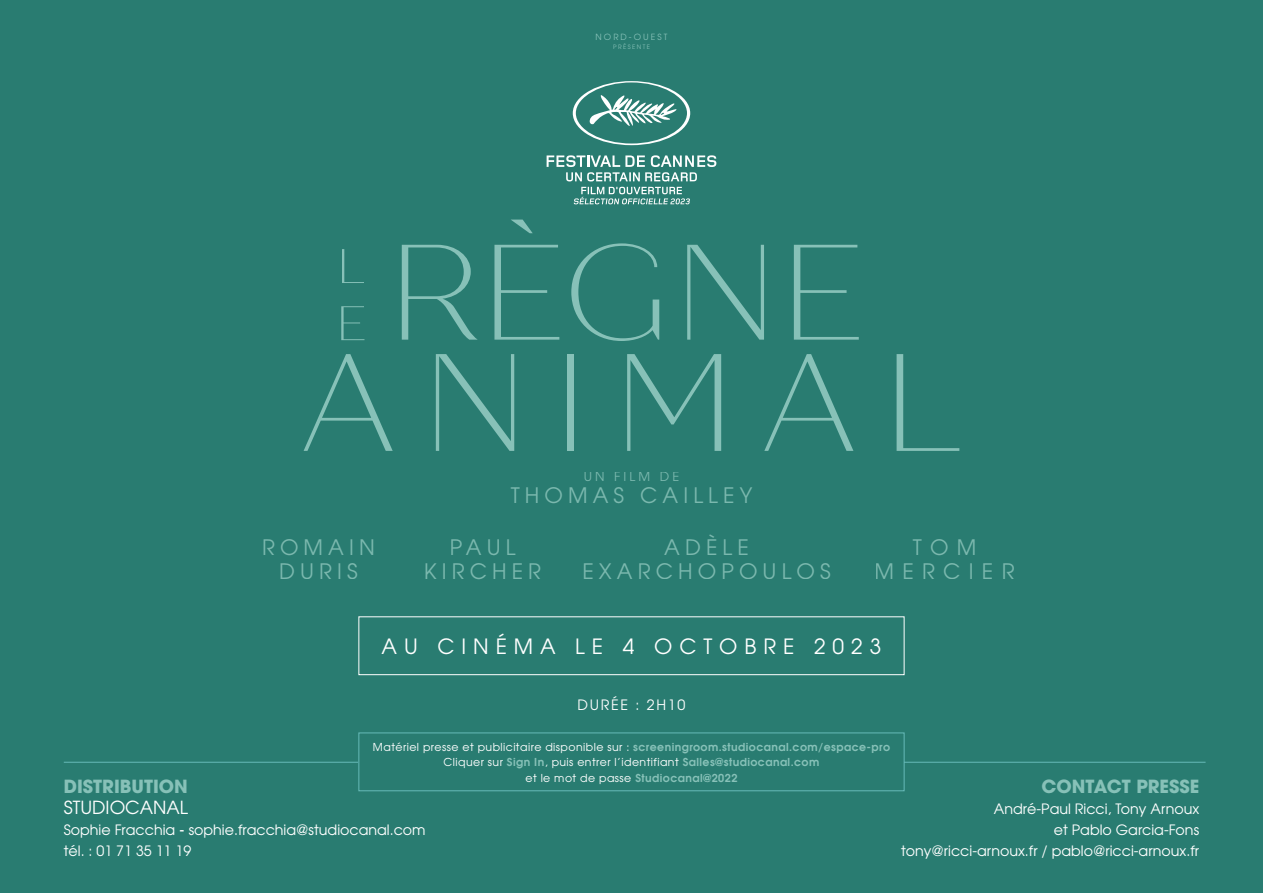
<style>
.page{position:relative;width:1263px;height:893px;background:#297c71}
.page>*{position:absolute;margin:0;border:0;box-sizing:border-box;transform-origin:0 0}
.t1{font:21.3px/23.7px "Avant Garde";letter-spacing:.24em;color:#7bb8ae;text-align:center}
.t2{font:21.3px/23.7px "Avant Garde";letter-spacing:.39em;color:#7bb8ae;text-align:center}
.t3{font:21px "Avant Garde";letter-spacing:.33em;color:#fff}
.t4{font:700 18px "Avant Garde";color:#87c1b8}
.t5{font:18px "Avant Garde";color:#fff}
.t6{font:14.25px/21px "Avant Garde";color:#fff;text-align:right}
.t7{font:14.25px "Avant Garde";letter-spacing:.12em;color:#fff}
.t8{font:12.75px "Avant Garde";letter-spacing:.24em;color:#7bb8ae}
.t9{font:10.95px/15.3px "Avant Garde";letter-spacing:.04em;color:#fff;text-align:center}
.t10{font:8.55px "Avant Garde";letter-spacing:.24em;color:#87c1b8}
.t11{font:6px "Avant Garde";letter-spacing:.24em;color:#87c1b8}
.s1{font-weight:600;color:#87c1b8}
.s2{font-family:"Helvetica";font-size:15px}
</style>
<div class="page">
<svg style="left:402px;top:245px;width:76px;height:95px"></svg>
<svg style="left:494px;top:220px;width:65px;height:120px"></svg>
<svg style="left:571px;top:243px;width:88px;height:98px"></svg>
<svg style="left:687px;top:245px;width:77px;height:95px"></svg>
<svg style="left:794px;top:245px;width:65px;height:95px"></svg>
<svg style="left:304px;top:354px;width:89px;height:97px"></svg>
<svg style="left:436px;top:354px;width:78px;height:97px"></svg>
<div style="left:567px;top:354px;width:7px;height:97px;background:#87c1b8"></div>
<svg style="left:627px;top:354px;width:94px;height:97px"></svg>
<svg style="left:764px;top:354px;width:89px;height:97px"></svg>
<svg style="left:896px;top:354px;width:63px;height:97px"></svg>
<svg style="left:342px;top:249px;width:22px;height:34px"></svg>
<svg style="left:341px;top:306px;width:23px;height:34px"></svg>
<svg style="left:573px;top:81px;width:117px;height:64px"></svg>
<svg style="left:547px;top:155px;width:169px;height:26px"></svg>
<svg style="left:574px;top:187px;width:116px;height:17px"></svg>
<hr style="left:64px;top:762px;width:1141px;height:1px;background:#66bab8">
<div style="left:359px;top:733px;width:545px;height:58px;background:#297c71"></div>
<div style="left:359px;top:733px;width:545px;height:58px;border:1px solid #66bab8"></div>
<div style="left:359px;top:616px;width:545px;height:59px;border:1px solid #fff"></div>
<p class="t10" style="left:596px;top:32px;width:73px">NORD-OUEST</p>
<p class="t11" style="left:613px;top:43px;width:38px">PRÉSENTE</p>
<p class="t8" style="left:584px;top:469px;width:97px">UN FILM DE</p>
<h1 class="t1" style="left:511px;top:483px;width:243px">THOMAS CAILLEY</h1>
<h1 class="t1" style="left:262px;top:535px;width:114px">ROMAIN<br>DURIS</h1>
<h1 class="t1" style="left:424px;top:535px;width:119px">PAUL<br>KIRCHER</h1>
<h1 class="t1" style="left:582px;top:535px;width:250px">ADÈLE<br>EXARCHOPOULOS</h1>
<h1 class="t2" style="left:874px;top:535px;width:141px">TOM<br>MERCIER</h1>
<h2 class="t3" style="left:382px;top:633px;width:501px">AU CINÉMA LE 4 OCTOBRE 2023</h2>
<h3 class="t7" style="left:577px;top:695px;width:109px">DURÉE : 2H10</h3>
<p class="t9" style="left:373px;top:739px;width:518px">Matériel presse et publicitaire disponible sur : <span class="s1">screeningroom.studiocanal.com/espace-pro<br></span>Cliquer sur <span class="s1">Sign In</span>, puis entrer l’identifiant <span class="s1">Salles@studiocanal.com<br></span>et le mot de passe <span class="s1">Studiocanal@2022</span></p>
<h3 class="t4" style="left:64px;top:774px;width:126px">DISTRIBUTION</h3>
<h3 class="t5" style="left:64px;top:796px;width:126px">STUDIOCANAL</h3>
<h3 class="t6" style="left:64px;top:819px;width:363px;text-align:left">Sophie Fracchia <span class="s2">-</span> sophie.fracchia@studiocanal.com tél. : 01 71 35 11 19</h3>
<h3 class="t4" style="left:1041px;top:774px;width:159px">CONTACT PRESSE</h3>
<h3 class="t6" style="left:901px;top:798px;width:300px">André-Paul Ricci, Tony Arnoux<br>et Pablo Garcia-Fons<br>tony@ricci-arnoux.fr / pablo@ricci-arnoux.fr</h3>
</div>
